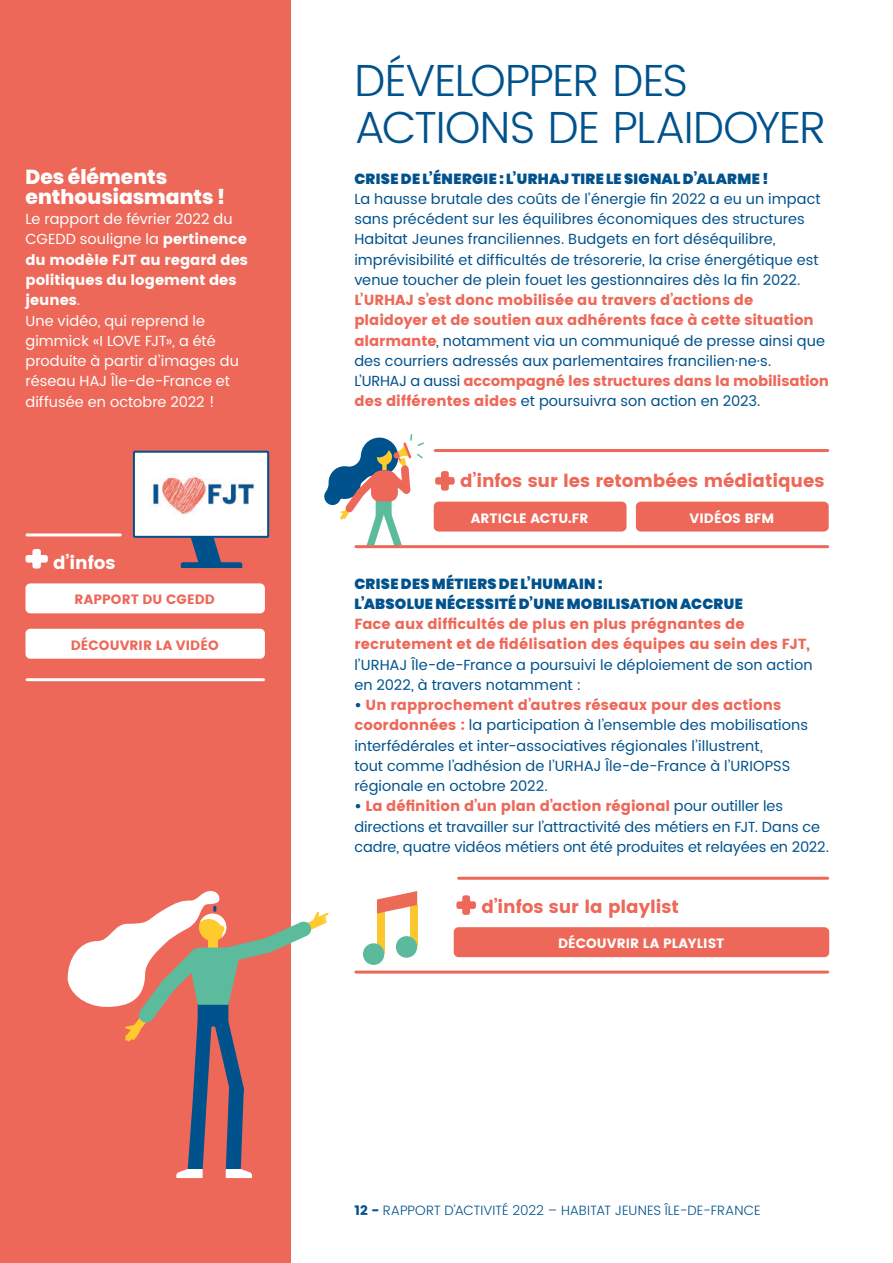
<style>
.page{position:relative;width:893px;height:1263px;background:#fff}
.page>*{position:absolute;margin:0;border:0;box-sizing:border-box;transform-origin:0 0}
.t1{font:300 45px/47.2px "Poppins";letter-spacing:-.03em;color:#00528d}
.t2{font:800 20.25px/20.2px "Poppins";color:#fff}
.t3{font:18px "Poppins";letter-spacing:-.005em;color:#ed6858}
.t4{font:18px "Poppins";color:#fff}
.t5{font:14.7px/20.2px "Poppins";letter-spacing:.005em;color:#00528d}
.t6{font:14.7px/20.2px "Poppins";color:#ed6858}
.t7{font:14.7px/20.2px "Poppins";letter-spacing:.005em;color:#fff}
.t8{font:900 14.7px/20.2px "Poppins";letter-spacing:.02em;color:#00528d}
.t9{font:300 13.5px "Poppins";letter-spacing:-.01em;color:#00528d}
.t10{font:13.5px "Poppins";letter-spacing:.005em;color:#fff}
.t11{font:13.5px "Poppins";letter-spacing:.005em;color:#ed6858}
.s1{font-style:inherit}
.s2{color:#00528d}
.s3{color:#ed6858}
.s4{font-weight:400}
</style>
<div class="page">
<div style="left:0;top:0;width:291px;height:1263px;background:#ed6858"></div>
<svg style="left:435px;top:471px;width:20px;height:20px"></svg>
<svg style="left:456px;top:895px;width:20px;height:20px"></svg>
<hr style="left:435px;top:449px;width:393px;height:3px;background:#ed6858">
<hr style="left:459px;top:877px;width:369px;height:3px;background:#ed6858">
<hr style="left:356px;top:970px;width:472px;height:3px;background:#ed6858">
<div style="left:454px;top:927px;width:375px;height:30px;background:#ed6858;border-radius:5px"></div>
<div style="left:434px;top:502px;width:192px;height:29px;background:#ed6858;border-radius:5px"></div>
<div style="left:636px;top:502px;width:193px;height:29px;background:#ed6858;border-radius:5px"></div>
<svg style="left:324px;top:434px;width:100px;height:114px"></svg>
<hr style="left:356px;top:545px;width:472px;height:3px;background:#ed6858">
<div style="left:377px;top:912px;width:7px;height:41px;background:#fcc72d"></div>
<div style="left:363px;top:943px;width:21px;height:22px;background:#5cba9c;border-radius:50%"></div>
<div style="left:410px;top:905px;width:7px;height:41px;background:#fcc72d"></div>
<div style="left:396px;top:936px;width:21px;height:22px;background:#5cba9c;border-radius:50%"></div>
<svg style="left:377px;top:891px;width:40px;height:22px"></svg>
<svg style="left:25px;top:549px;width:23px;height:20px"></svg>
<div style="left:26px;top:583px;width:239px;height:30px;background:#fff;border-radius:5px"></div>
<div style="left:26px;top:629px;width:239px;height:30px;background:#fff;border-radius:5px"></div>
<hr style="left:27px;top:533px;width:93px;height:3px;background:#fff">
<hr style="left:27px;top:678px;width:237px;height:3px;background:#fff">
<div style="left:134px;top:452px;width:134px;height:85px;background:#fff"></div>
<div style="left:133px;top:451px;width:136px;height:87px;border:2px solid #00528d"></div>
<svg style="left:181px;top:535px;width:61px;height:33px"></svg>
<img style="left:150px;top:474px;width:105px;height:41px">
<svg style="left:68px;top:891px;width:261px;height:287px"></svg>
<h2 class="t2" style="left:26px;top:167px;width:201px">Des éléments enthousiasmants !</h2>
<p class="t7" style="left:26px;top:209px;width:224px">Le rapport de février 2022 du<br>CGEDD souligne la <span class="s1">pertinence du modèle FJT au regard des politiques du logement des jeunes</span>.<br>Une vidéo, qui reprend le gimmick «I LOVE FJT», a été produite à partir d’images du réseau HAJ Île-de-France et diffusée en octobre 2022 !</p>
<p class="t4" style="left:53px;top:551px;width:64px">d’infos</p>
<p class="t11" style="left:75px;top:591px;width:142px">RAPPORT DU CGEDD</p>
<p class="t11" style="left:71px;top:636px;width:149px">DÉCOUVRIR LA VIDÉO</p>
<h1 class="t1" style="left:354px;top:57px;width:474px">DÉVELOPPER DES<br>ACTIONS DE PLAIDOYER</h1>
<p class="t8" style="left:354px;top:169px;width:416px">CRISE DE L’ÉNERGIE : L’URHAJ TIRE LE SIGNAL D’ALARME !</p>
<p class="t5" style="left:354px;top:189px;width:468px">La hausse brutale des coûts de l’énergie fin 2022 a eu un impact sans précédent sur les équilibres économiques des structures Habitat Jeunes franciliennes. Budgets en fort déséquilibre, imprévisibilité et difficultés de trésorerie, la crise énergétique est venue toucher de plein fouet les gestionnaires dès la fin 2022.</p>
<p class="t6" style="left:354px;top:290px;width:476px">L’URHAJ s’est donc mobilisée au travers d’actions de plaidoyer et de soutien aux adhérents face à cette situation alarmante<span class="s2">, notamment via un communiqué de presse ainsi que des courriers adressés aux parlementaires francilien·ne·s.<br>L’URHAJ a aussi</span> accompagné les structures dans la mobilisation des différentes aides <span class="s2">et poursuivra son action en 2023.</span></p>
<p class="t3" style="left:460px;top:470px;width:366px">d’infos sur les retombées médiatiques</p>
<p class="t10" style="left:471px;top:509px;width:119px">ARTICLE ACTU.FR</p>
<p class="t10" style="left:689px;top:509px;width:86px">VIDÉOS BFM</p>
<p class="t8" style="left:354px;top:574px;width:390px">CRISE DES MÉTIERS DE L’HUMAIN :<br>L’ABSOLUE NÉCESSITÉ D’UNE MOBILISATION ACCRUE</p>
<p class="t6" style="left:354px;top:614px;width:457px">Face aux difficultés de plus en plus prégnantes de recrutement et de fidélisation des équipes au sein des FJT,</p>
<p class="t5" style="left:354px;top:655px;width:460px">l’URHAJ Île-de-France a poursuivi le déploiement de son action en 2022, à travers notamment :</p>
<p class="t5" style="left:354px;top:695px;width:455px"><span class="s1">•</span> <span class="s3">Un rapprochement d’autres réseaux pour des actions coordonnées :</span> la participation à l’ensemble des mobilisations interfédérales et inter-associatives régionales l’illustrent,<br>tout comme l’adhésion de l’URHAJ Île-de-France à l’URIOPSS régionale en octobre 2022.</p>
<p class="t5" style="left:354px;top:796px;width:476px"><span class="s1">•</span> <span class="s3">La définition d’un plan d’action régional</span> pour outiller les directions et travailler sur l’attractivité des métiers en FJT. Dans ce cadre, quatre vidéos métiers ont été produites et relayées en 2022.</p>
<p class="t3" style="left:481px;top:895px;width:199px">d’infos sur la playlist</p>
<p class="t10" style="left:558px;top:935px;width:168px">DÉCOUVRIR LA PLAYLIST</p>
<p class="t9" style="left:354px;top:1203px;width:408px"><span class="s4">12 -</span> RAPPORT D’ACTIVITÉ 2022 – HABITAT JEUNES ÎLE-DE-FRANCE</p>
</div>
